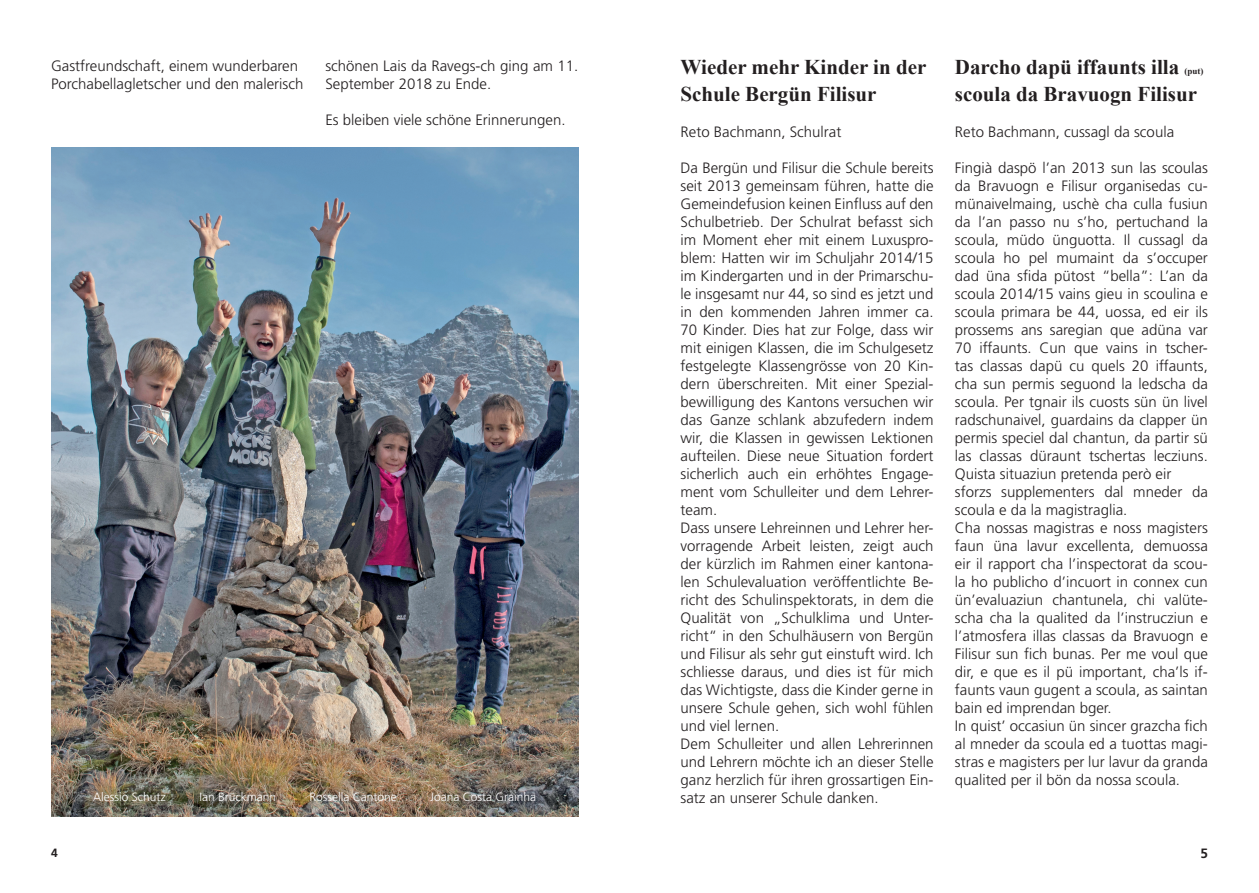
<style>
.page{position:relative;width:1259px;height:893px;background:#fff}
.page>*{position:absolute;margin:0;border:0;box-sizing:border-box;transform-origin:0 0}
.t1{font:700 21px/27px "Times New Roman";color:#231f20}
.t2{font:300 15px/18px "Frutiger";color:#231f20}
.t3{font:700 13.5px "Frutiger";color:#231f20}
.t4{font:300 12px "Frutiger";color:#fff}
.t5{font:700 12px "Frutiger";color:#231f20}
.t6{font:700 9px "Times New Roman";color:#231f20}
</style>
<div class="page">
<img style="left:51px;top:148px;width:527px;height:668px">
<p class="t2" style="left:51px;top:57px;width:254px">Gastfreundschaft, einem wunderbaren<br>Porchabellagletscher und den malerisch</p>
<p class="t2" style="left:325px;top:57px;width:254px">schönen Lais da Ravegs-ch ging am 11.<br>September 2018 zu Ende.</p>
<p class="t2" style="left:325px;top:111px;width:242px">Es bleiben viele schöne Erinnerungen.</p>
<p class="t4" style="left:93px;top:790px;width:74px">Alessio Schutz</p>
<p class="t4" style="left:199px;top:790px;width:78px">Ian Brückmann</p>
<p class="t4" style="left:309px;top:790px;width:89px">Rossella Cantone</p>
<p class="t4" style="left:430px;top:790px;width:108px">Joana Costa Grainha</p>
<h1 class="t1" style="left:680px;top:53px;width:247px">Wieder mehr Kinder in der<br>Schule Bergün Filisur</h1>
<p class="t2" style="left:680px;top:123px;width:162px">Reto Bachmann, Schulrat</p>
<p class="t2" style="left:680px;top:159px;width:255px">Da Bergün und Filisur die Schule bereits seit 2013 gemeinsam führen, hatte die Gemeindefusion keinen Einfluss auf den Schulbetrieb. Der Schulrat befasst sich im Moment eher mit einem Luxuspro&shy;blem: Hatten wir im Schuljahr 2014/15 im Kindergarten und in der Primarschu&shy;le insgesamt nur 44, so sind es jetzt und in den kommenden Jahren immer ca.<br>70 Kinder. Dies hat zur Folge, dass wir mit einigen Klassen, die im Schulgesetz festgelegte Klassengrösse von 20 Kin&shy;dern überschreiten. Mit einer Spezial&shy;bewilligung des Kantons versuchen wir das Ganze schlank abzufedern indem wir, die Klassen in gewissen Lektionen aufteilen. Diese neue Situation fordert sicherlich auch ein erhöhtes Engage&shy;ment vom Schulleiter und dem Lehrer&shy;team.<br>Dass unsere Lehreinnen und Lehrer her&shy;vorragende Arbeit leisten, zeigt auch der kürzlich im Rahmen einer kantona&shy;len Schulevaluation veröffentlichte Be&shy;richt des Schulinspektorats, in dem die Qualität von „Schulklima und Unter&shy;richt“ in den Schulhäusern von Bergün und Filisur als sehr gut einstuft wird. Ich schliesse daraus, und dies ist für mich das Wichtigste, dass die Kinder gerne in unsere Schule gehen, sich wohl fühlen und viel lernen.<br>Dem Schulleiter und allen Lehrerinnen und Lehrern möchte ich an dieser Stelle ganz herzlich für ihren grossartigen Ein&shy;satz an unserer Schule danken.</p>
<h1 class="t1" style="left:955px;top:53px;width:226px">Darcho dapü iffaunts illa</h1>
<p class="t6" style="left:1184px;top:65px;width:20px">(put)</p>
<h1 class="t1" style="left:955px;top:80px;width:244px">scoula da Bravuogn Filisur</h1>
<p class="t2" style="left:955px;top:123px;width:221px">Reto Bachmann, cussagl da scoula</p>
<p class="t2" style="left:955px;top:159px;width:255px">Fingià daspö l’an 2013 sun las scoulas da Bravuogn e Filisur organisedas cu&shy;münaivelmaing, uschè cha culla fusiun da l’an passo nu s’ho, pertuchand la scoula, müdo ünguotta. Il cussagl da scoula ho pel mumaint da s’occuper dad üna sfida pütost “bella”: L’an da scoula 2014/15 vains gieu in scoulina e scoula primara be 44, uossa, ed eir ils prossems ans saregian que adüna var 70 iffaunts. Cun que vains in tscher&shy;tas classas dapü cu quels 20 iffaunts, cha sun permis seguond la ledscha da scoula. Per tgnair ils cuosts sün ün livel radschunaivel, guardains da clapper ün permis speciel dal chantun, da partir sü las classas düraunt tschertas lecziuns.<br>Quista situaziun pretenda però eir sforzs supplementers dal mneder da scoula e da la magistraglia.<br>Cha nossas magistras e noss magisters faun üna lavur excellenta, demuossa eir il rapport cha l’inspectorat da scou&shy;la ho publicho d’incuort in connex cun ün’evaluaziun chantunela, chi valüte&shy;scha cha la qualited da l’instrucziun e l’atmosfera illas classas da Bravuogn e Filisur sun fich bunas. Per me voul que dir, e que es il pü important, cha’ls if&shy;faunts vaun gugent a scoula, as saintan bain ed imprendan bger.<br>In quist’ occasiun ün sincer grazcha fich al mneder da scoula ed a tuottas magi&shy;stras e magisters per lur lavur da granda qualited per il bön da nossa scoula.</p>
<p class="t5" style="left:51px;top:845px;width:8px">4</p>
<p class="t3" style="left:1200px;top:845px;width:9px">5</p>
</div>
